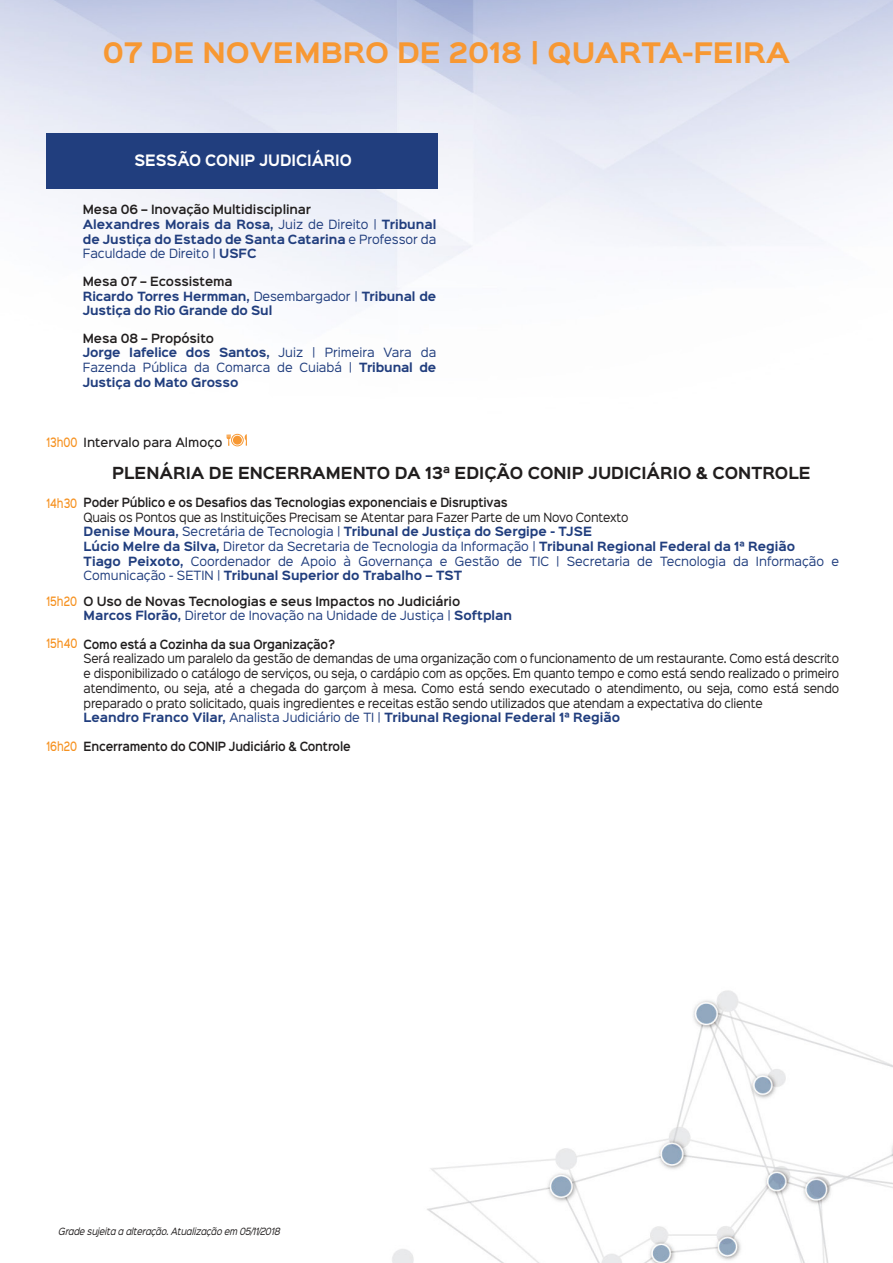
<style>
.page{position:relative;width:893px;height:1263px;background:#fff}
.page>*{position:absolute;margin:0;border:0;box-sizing:border-box;transform-origin:0 0}
.t1{font:700 25.5px "Sinkin Sans 700";color:#f79833}
.t2{font:700 15px "Sinkin Sans 700";color:#211e1e;scale:.95 1}
.t3{font:700 14.25px "Sinkin Sans 700";color:#fff;scale:.9 1}
.t4{font:500 11.7px "Sinkin Sans 500";color:#f69221;scale:.77 1}
.t5{font:700 11.55px/14.7px "Sinkin Sans 700";color:#213e7e;scale:.95 1}
.t6{font:11.55px "Sinkin Sans 400";color:#213e7e;scale:.95 1}
.t7{font:600 11.55px "Sinkin Sans 600";letter-spacing:-.02em;color:#211e1e;scale:.88 1}
.t8{font:600 11.55px "Sinkin Sans 600";letter-spacing:-.02em;color:#211e1e;scale:.95 1}
.t9{font:500 11.55px "Sinkin Sans 500";color:#211e1e;scale:.95 1}
.t10{font:11.4px/14.7px "Sinkin Sans 400";letter-spacing:-.02em;color:#211e1e;text-align:justify;scale:.91 1}
.t11{font:11.4px "Sinkin Sans 400";color:#213e7e;scale:.95 1}
.t12{font:600 11.4px "Sinkin Sans 600";letter-spacing:-.01em;color:#211e1e;scale:.95 1}
.t13{font:italic 9px "Sinkin Sans 400";letter-spacing:-.02em;color:#211e1e;scale:.88 1}
.s1{font-family:"Sinkin Sans 400";font-weight:400}
.s2{font-family:"Sinkin Sans 700";font-weight:700}
</style>
<div class="page">
<img style="left:0;top:0;width:893px;height:1263px">
<svg style="left:227px;top:434px;width:20px;height:12px"></svg>
<div style="left:46px;top:133px;width:392px;height:56px;background:#213e7e"></div>
<h1 class="t1" style="left:103px;top:40px;width:689px">07 DE NOVEMBRO DE 2018 | QUARTA-FEIRA</h1>
<p class="t3" style="left:134px;top:153px;width:243px">SESSÃO CONIP JUDICIÁRIO</p>
<p class="t8" style="left:83px;top:199px;width:242px">Mesa 06 – Inovação Multidisciplinar</p>
<p class="t5" style="left:83px;top:218px;width:374px">Alexandres Morais da Rosa, <span class="s1">Juiz de Direito |</span> Tribunal de Justiça do Estado de Santa Catarina <span class="s1">e Professor da</span></p>
<p class="t6" style="left:83px;top:244px;width:184px">Faculdade de Direito | <span class="s2">USFC</span></p>
<p class="t8" style="left:83px;top:271px;width:159px">Mesa 07 – Ecossistema</p>
<p class="t5" style="left:83px;top:289px;width:374px">Ricardo Torres Hermman, <span class="s1">Desembargador |</span> Tribunal de<br>Justiça do Rio Grande do Sul</p>
<p class="t8" style="left:83px;top:328px;width:140px">Mesa 08 – Propósito</p>
<p class="t5" style="left:83px;top:346px;width:374px">Jorge Iafelice dos Santos, <span class="s1">Juiz | Primeira Vara da</span></p>
<p class="t6" style="left:83px;top:358px;width:374px">Fazenda Pública da Comarca de Cuiabá | <span class="s2">Tribunal de</span></p>
<p class="t5" style="left:83px;top:375px;width:165px">Justiça do Mato Grosso</p>
<p class="t9" style="left:84px;top:433px;width:147px">Intervalo para Almoço</p>
<p class="t2" style="left:112px;top:465px;width:737px">PLENÁRIA DE ENCERRAMENTO DA 13ª EDIÇÃO CONIP JUDICIÁRIO &amp; CONTROLE</p>
<p class="t7" style="left:84px;top:492px;width:483px">Poder Público e os Desafios das Tecnologias exponenciais e Disruptivas</p>
<p class="t10" style="left:84px;top:509px;width:600px">Quais os Pontos que as Instituições Precisam se Atentar para Fazer Parte de um Novo Contexto</p>
<p class="t5" style="left:84px;top:525px;width:750px">Denise Moura, <span class="s1">Secretária de Tecnologia |</span> Tribunal de Justiça do Sergipe - TJSE<br>Lúcio Melre da Silva, <span class="s1">Diretor da Secretaria de Tecnologia da Informação |</span> Tribunal Regional Federal da 1ª Região</p>
<p class="t6" style="left:84px;top:551px;width:797px"><span class="s2">Tiago Peixoto,</span> Coordenador de Apoio à Governança e Gestão de TIC | Secretaria de Tecnologia da Informação e</p>
<p class="t5" style="left:84px;top:569px;width:400px"><span class="s1">Comunicação - SETIN |</span> Tribunal Superior do Trabalho – TST</p>
<p class="t12" style="left:84px;top:591px;width:398px">O Uso de Novas Tecnologias e seus Impactos no Judiciário</p>
<p class="t11" style="left:84px;top:606px;width:452px"><span class="s2">Marcos Florão,</span> Diretor de Inovação na Unidade de Justiça | <span class="s2">Softplan</span></p>
<p class="t7" style="left:84px;top:634px;width:287px">Como está a Cozinha da sua Organização?</p>
<p class="t10" style="left:84px;top:650px;width:832px">Será realizado um paralelo da gestão de demandas de uma organização com o funcionamento de um restaurante. Como está descrito e disponibilizado o catálogo de serviços, ou seja, o cardápio com as opções. Em quanto tempo e como está sendo realizado o primeiro atendimento, ou seja, até a chegada do garçom à mesa. Como está sendo executado o atendimento, ou seja, como está sendo preparado o prato solicitado, quais ingredientes e receitas estão sendo utilizados que atendam a expectativa do cliente</p>
<p class="t5" style="left:84px;top:711px;width:566px">Leandro Franco Vilar, <span class="s1">Analista Judiciário de TI |</span> Tribunal Regional Federal 1ª Região</p>
<p class="t7" style="left:84px;top:736px;width:305px">Encerramento do CONIP Judiciário &amp; Controle</p>
<p class="t4" style="left:46px;top:432px;width:42px">13h00</p>
<p class="t4" style="left:46px;top:493px;width:42px">14h30</p>
<p class="t4" style="left:46px;top:591px;width:41px">15h20</p>
<p class="t4" style="left:46px;top:633px;width:42px">15h40</p>
<p class="t4" style="left:46px;top:736px;width:42px">16h20</p>
<p class="t13" style="left:59px;top:1223px;width:253px">Grade sujeita a alteração. Atualização em 05/11/2018</p>
</div>
